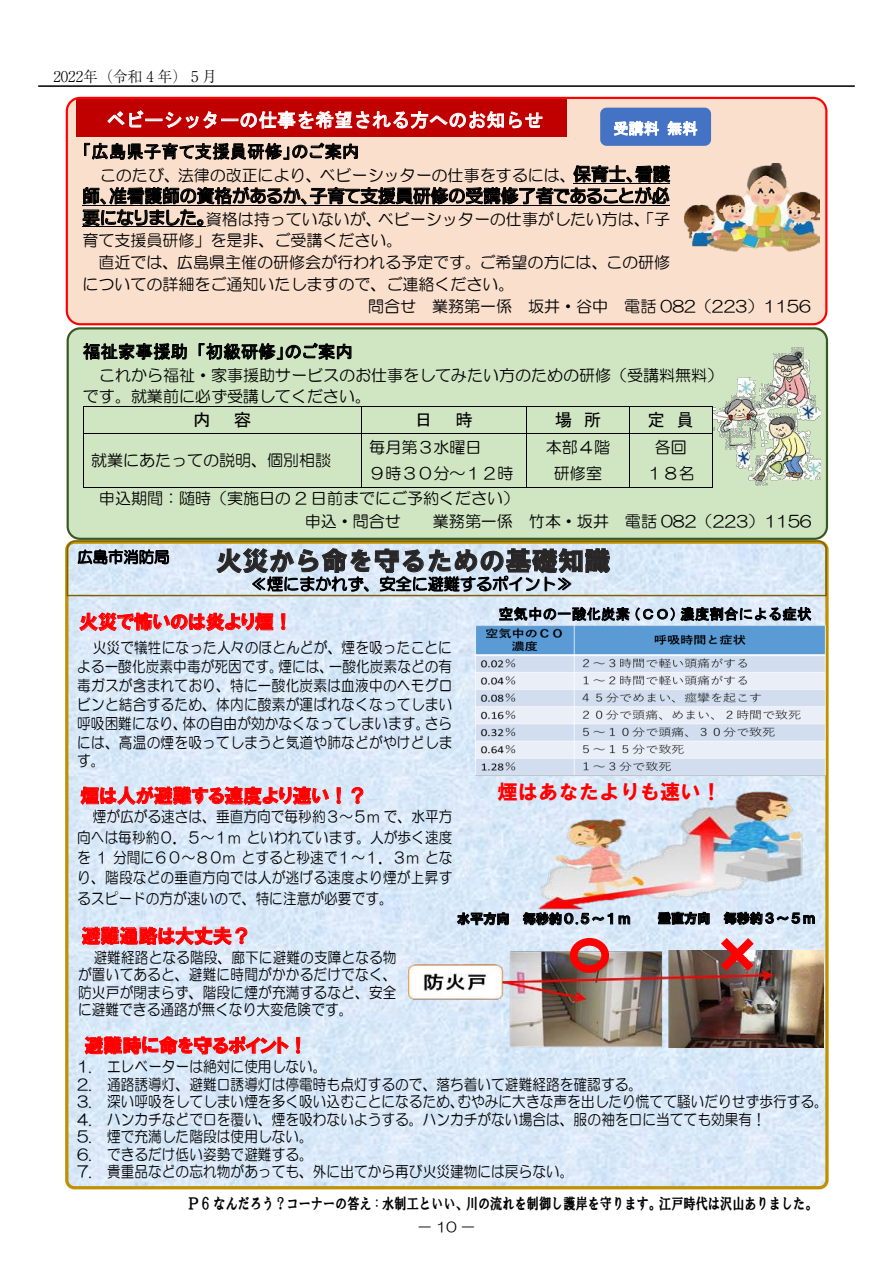
<style>
.page{position:relative;width:893px;height:1263px;background:#fff}
.page>*{position:absolute;margin:0;border:0;box-sizing:border-box;transform-origin:0 0}
.t1{font:26.25px "HGS Soei Kakugothic UB";letter-spacing:.005em;color:#282626}
.t2{font:20.4px "HGS Soei Kakugothic UB";color:#f00}
.t3{font:18.9px "HGP Soei Kakugothic UB";letter-spacing:.01em;color:#f00}
.t4{font:18.9px "MS Gothic";letter-spacing:.01em;color:#fff}
.t5{font:17.4px "MS P Gothic";color:#000}
.t6{font:17.4px "FGP Kaku Gothic Ca B";letter-spacing:.01em;color:#000}
.t7{font:16.05px/26.2px "HG Maru Gothic MPRO";color:#000;text-align:center}
.t8{font:15.3px/20.4px "HG Maru Gothic MPRO";letter-spacing:.01em;color:#000;text-align:justify;scale:.89 1}
.t9{font:15.3px "HGS Soei Presence EB";color:#000}
.t10{font:15.3px "HG Maru Gothic MPRO";letter-spacing:.01em;color:#000}
.t11{font:15.3px "MS Gothic";color:#fff}
.t12{font:300 14.85px "Ryumin Pro";color:#000}
.t13{font:14.55px "MS Gothic";letter-spacing:.01em;color:#000}
.t14{font:13.8px "HG Maru Gothic MPRO";color:#000;scale:1.1 1}
.t15{font:13.05px "HGS Soei Kakugothic UB";color:#000}
.s1{font-family:"FGP Kaku Gothic Ca B";font-size:17.4px}
.s2{font-family:"Yu Mincho"}
</style>
<div class="page">
<div style="left:67px;top:98px;width:759px;height:226px;background:#fadfcd;border-radius:13px"></div>
<div style="left:66px;top:97px;width:761px;height:228px;border:2px solid #f00;border-radius:13px"></div>
<hr style="left:573px;top:183px;width:97px;height:1px;background:#000">
<hr style="left:82px;top:205px;width:588px;height:1px;background:#000">
<hr style="left:82px;top:226px;width:124px;height:1px;background:#000">
<div style="left:68px;top:328px;width:759px;height:211px;background:#d0e6c3;border-radius:12px"></div>
<div style="left:67px;top:327px;width:761px;height:213px;border:2px solid #385723;border-radius:12px"></div>
<hr style="left:84px;top:406px;width:277px;height:1px;background:#000">
<hr style="left:362px;top:406px;width:164px;height:1px;background:#000">
<hr style="left:527px;top:406px;width:102px;height:1px;background:#000">
<hr style="left:630px;top:406px;width:82px;height:1px;background:#000">
<svg style="left:83px;top:406px;width:1px;height:28px"></svg>
<hr style="left:84px;top:433px;width:277px;height:1px;background:#000">
<svg style="left:361px;top:406px;width:1px;height:28px"></svg>
<hr style="left:362px;top:433px;width:164px;height:1px;background:#000">
<svg style="left:526px;top:406px;width:1px;height:28px"></svg>
<hr style="left:527px;top:433px;width:102px;height:1px;background:#000">
<svg style="left:629px;top:406px;width:1px;height:28px"></svg>
<hr style="left:630px;top:433px;width:82px;height:1px;background:#000">
<svg style="left:712px;top:406px;width:1px;height:28px"></svg>
<hr style="left:83px;top:434px;width:1px;height:53px;background:#000">
<hr style="left:84px;top:487px;width:277px;height:1px;background:#000">
<hr style="left:361px;top:434px;width:1px;height:53px;background:#000">
<hr style="left:362px;top:487px;width:164px;height:1px;background:#000">
<hr style="left:526px;top:434px;width:1px;height:53px;background:#000">
<hr style="left:527px;top:487px;width:102px;height:1px;background:#000">
<hr style="left:629px;top:434px;width:1px;height:53px;background:#000">
<hr style="left:630px;top:487px;width:82px;height:1px;background:#000">
<hr style="left:712px;top:434px;width:1px;height:53px;background:#000">
<img style="left:684px;top:163px;width:135px;height:89px">
<div style="left:65px;top:540px;width:764px;height:649px;background:#dae9f9;border:3px solid #bf9000;border-radius:8px"></div>
<svg style="left:66px;top:539px;width:761px;height:58px"></svg>
<img style="left:475px;top:624px;width:351px;height:155px">
<img style="left:536px;top:787px;width:268px;height:125px">
<img style="left:408px;top:950px;width:416px;height:98px">
<svg style="left:569px;top:937px;width:41px;height:36px"></svg>
<svg style="left:720px;top:937px;width:35px;height:35px"></svg>
<img style="left:714px;top:348px;width:107px;height:137px">
<div style="left:600px;top:108px;width:111px;height:38px;background:#4472c4;border-radius:6px"></div>
<div style="left:77px;top:99px;width:490px;height:38px;background:#c00000"></div>
<hr style="left:38px;top:86px;width:817px;height:1px;background:#000">
<p class="t12" style="left:38px;top:65px;width:180px">　2022年（令和 4 年） 5 月</p>
<p class="t4" style="left:106px;top:110px;width:438px">ベビーシッターの仕事を希望される方へのお知らせ</p>
<p class="t11" style="left:613px;top:121px;width:48px">受講料</p>
<p class="t11" style="left:667px;top:121px;width:32px">無料</p>
<p class="t5" style="left:82px;top:143px;width:278px">「広島県子育て支援員研修」のご案内</p>
<p class="t7" style="left:178px;top:162px;width:494px">法律の改正により、ベビーシッターの仕事をするには、<span class="s1">保育士、看護</span></p>
<p class="t7" style="left:100px;top:162px;width:82px">このたび、</p>
<p class="t6" style="left:82px;top:187px;width:589px">師、准看護師の資格があるか、子育て支援員研修の受講修了者であることが必</p>
<p class="t7" style="left:378px;top:206px;width:294px">ベビーシッターの仕事がしたい方は、「子</p>
<p class="t7" style="left:82px;top:206px;width:301px"><span class="s1">要になりました。</span>資格は持っていないが、</p>
<p class="t7" style="left:82px;top:227px;width:322px">育て支援員研修」を是非、ご受講ください。</p>
<p class="t7" style="left:98px;top:249px;width:573px">直近では、広島県主催の研修会が行われる予定です。ご希望の方には、この研修</p>
<p class="t7" style="left:82px;top:271px;width:434px">についての詳細をご通知いたしますので、ご連絡ください。</p>
<p class="t7" style="left:624px;top:293px;width:188px">電話 082)223(1156</p>
<p class="t7" style="left:432px;top:293px;width:82px">業務第一係</p>
<p class="t7" style="left:368px;top:293px;width:50px">問合せ</p>
<p class="t7" style="left:528px;top:293px;width:82px">坂井・谷中</p>
<p class="t5" style="left:197px;top:343px;width:157px">「初級研修」のご案内</p>
<p class="t5" style="left:83px;top:343px;width:107px">福祉家事援助</p>
<p class="t7" style="left:83px;top:365px;width:642px;line-height:20.7px;text-align:left;text-indent:16px">これから福祉・家事援助サービスのお仕事をしてみたい方のための研修（受講料無料(です。就業前に必ず受講してください。</p>
<p class="t5" style="left:677px;top:411px;width:19px">員</p>
<p class="t5" style="left:234px;top:411px;width:19px">容</p>
<p class="t5" style="left:455px;top:411px;width:19px">時</p>
<p class="t5" style="left:648px;top:411px;width:19px">定</p>
<p class="t5" style="left:555px;top:411px;width:19px">場</p>
<p class="t5" style="left:584px;top:411px;width:19px">所</p>
<p class="t5" style="left:193px;top:411px;width:19px">内</p>
<p class="t5" style="left:415px;top:411px;width:19px">日</p>
<p class="t7" style="left:91px;top:447px;width:242px">就業にあたっての説明、個別相談</p>
<p class="t7" style="left:369px;top:434px;width:114px">毎月第３水曜日</p>
<p class="t7" style="left:369px;top:460px;width:146px">９時３０分～１２時</p>
<p class="t7" style="left:99px;top:485px;width:422px">申込期間：随時（実施日の 2 日前までにご予約ください(</p>
<p class="t7" style="left:546px;top:434px;width:66px">本部４階研修室</p>
<p class="t7" style="left:647px;top:434px;width:50px">各回<br>１８名</p>
<p class="t10" style="left:77px;top:549px;width:94px">広島市消防局</p>
<p class="t7" style="left:433px;top:508px;width:81px">業務第一係</p>
<p class="t7" style="left:305px;top:508px;width:98px">申込・問合せ</p>
<p class="t1" style="left:216px;top:548px;width:396px">火災から命を守るための基礎知識</p>
<p class="t7" style="left:529px;top:508px;width:82px">竹本・坂井</p>
<p class="t7" style="left:625px;top:508px;width:188px">電話 082)223(1156</p>
<p class="t7" style="left:251px;top:571px;width:323px">≪煙にまかれず、安全に避難するポイント≪</p>
<p class="t3" style="left:79px;top:612px;width:215px">火災で怖いのは炎より煙!</p>
<p class="t8" style="left:93px;top:638px;width:405px;line-height:19px;text-align:right">火災で犠牲になった人々のほとんどが、煙を吸ったことに一酸化炭素などの有</p>
<p class="t8" style="left:77px;top:656px;width:232px">よる一酸化炭素中毒が死因です。</p>
<p class="t8" style="left:77px;top:675px;width:423px">毒ガスが含まれており、特に一酸化炭素は血液中のヘモグロ</p>
<p class="t8" style="left:77px;top:694px;width:423px">ビンと結合するため、体内に酸素が運ばれなくなってしまい</p>
<p class="t8" style="left:425px;top:713px;width:32px">さら</p>
<p class="t8" style="left:278px;top:656px;width:63px">煙には、</p>
<p class="t8" style="left:182px;top:713px;width:279px">体の自由が効かなくなってしまいます。</p>
<p class="t8" style="left:77px;top:714px;width:423px;line-height:18.9px;text-align:left">呼吸困難になり、<br>には、高温の煙を吸ってしまうと気道や肺などがやけどします。</p>
<p class="t3" style="left:80px;top:786px;width:288px">煙は人が避難する速度より速い!?</p>
<p class="t8" style="left:77px;top:806px;width:423px;text-indent:16px">煙が広がる速さは、垂直方向で毎秒約３～５m で、水平方向へは毎秒約０．５～１m といわれています。人が歩く速度を 1 分間に６０～８０m とすると秒速で１～１．３m となり、階段などの垂直方向では人が逃げる速度より煙が上昇するスピードの方が速いので、特に注意が必要です。</p>
<p class="t13" style="left:499px;top:607px;width:133px">空気中の一酸化炭素</p>
<p class="t13" style="left:680px;top:607px;width:133px">濃度割合による症状</p>
<p class="t13" style="left:626px;top:607px;width:60px">（ＣＯ）</p>
<p class="t2" style="left:497px;top:781px;width:226px">煙はあなたよりも速い!</p>
<p class="t3" style="left:82px;top:926px;width:171px">避難通路は大丈夫?</p>
<p class="t8" style="left:78px;top:948px;width:359px;line-height:17.4px;text-indent:16px">避難経路となる階段、廊下に避難の支障となる物が置いてあると、避難に時間がかかるだけでなく、防火戸が閉まらず、階段に煙が充満するなど、安全に避難できる通路が無くなり大変危険です。</p>
<p class="t3" style="left:84px;top:1036px;width:225px">避難時に命を守るポイント!</p>
<p class="t10" style="left:77px;top:1059px;width:16px">1.</p>
<p class="t8" style="left:107px;top:1056px;width:248px">エレベーターは絶対に使用しない。</p>
<p class="t15" style="left:457px;top:912px;width:54px">水平方向</p>
<p class="t15" style="left:523px;top:912px;width:110px">毎秒約０.５～１ｍ</p>
<p class="t10" style="left:77px;top:1076px;width:16px">2.</p>
<p class="t8" style="left:107px;top:1074px;width:603px">通路誘導灯、避難口誘導灯は停電時も点灯するので、落ち着いて避難経路を確認する。</p>
<p class="t15" style="left:658px;top:912px;width:54px">垂直方向</p>
<p class="t15" style="left:724px;top:912px;width:93px">毎秒約３～５ｍ</p>
<p class="t10" style="left:77px;top:1094px;width:16px">3.</p>
<p class="t8" style="left:457px;top:1091px;width:418px">むやみに大きな声を出したり慌てて騒いだりせず歩行する。</p>
<p class="t8" style="left:107px;top:1091px;width:402px">深い呼吸をしてしまい煙を多く吸い込むことになるため、</p>
<p class="t10" style="left:77px;top:1111px;width:16px">4.</p>
<p class="t8" style="left:107px;top:1109px;width:741px">ハンカチなどで口を覆い、煙を吸わないようする。ハンカチがない場合は、服の袖を口に当てても効果有!</p>
<p class="t10" style="left:77px;top:1129px;width:16px">5.</p>
<p class="t8" style="left:107px;top:1126px;width:232px">煙で充満した階段は使用しない。</p>
<p class="t10" style="left:77px;top:1146px;width:16px">6.</p>
<p class="t8" style="left:107px;top:1144px;width:232px">できるだけ低い姿勢で避難する。</p>
<p class="t10" style="left:77px;top:1164px;width:16px">7.</p>
<p class="t8" style="left:107px;top:1161px;width:525px">貴重品などの忘れ物があっても、外に出てから再び火災建物には戻らない。</p>
<p class="t9" style="left:186px;top:1196px;width:633px">Ｐ6 なんだろう？コーナーの答え<span class="s2">：</span>水制工といい、川の流れを制御し護岸を守ります。江戸時代は沢山ありました。</p>
<p class="t14" style="left:417px;top:1220px;width:55px">－10－</p>
</div>
